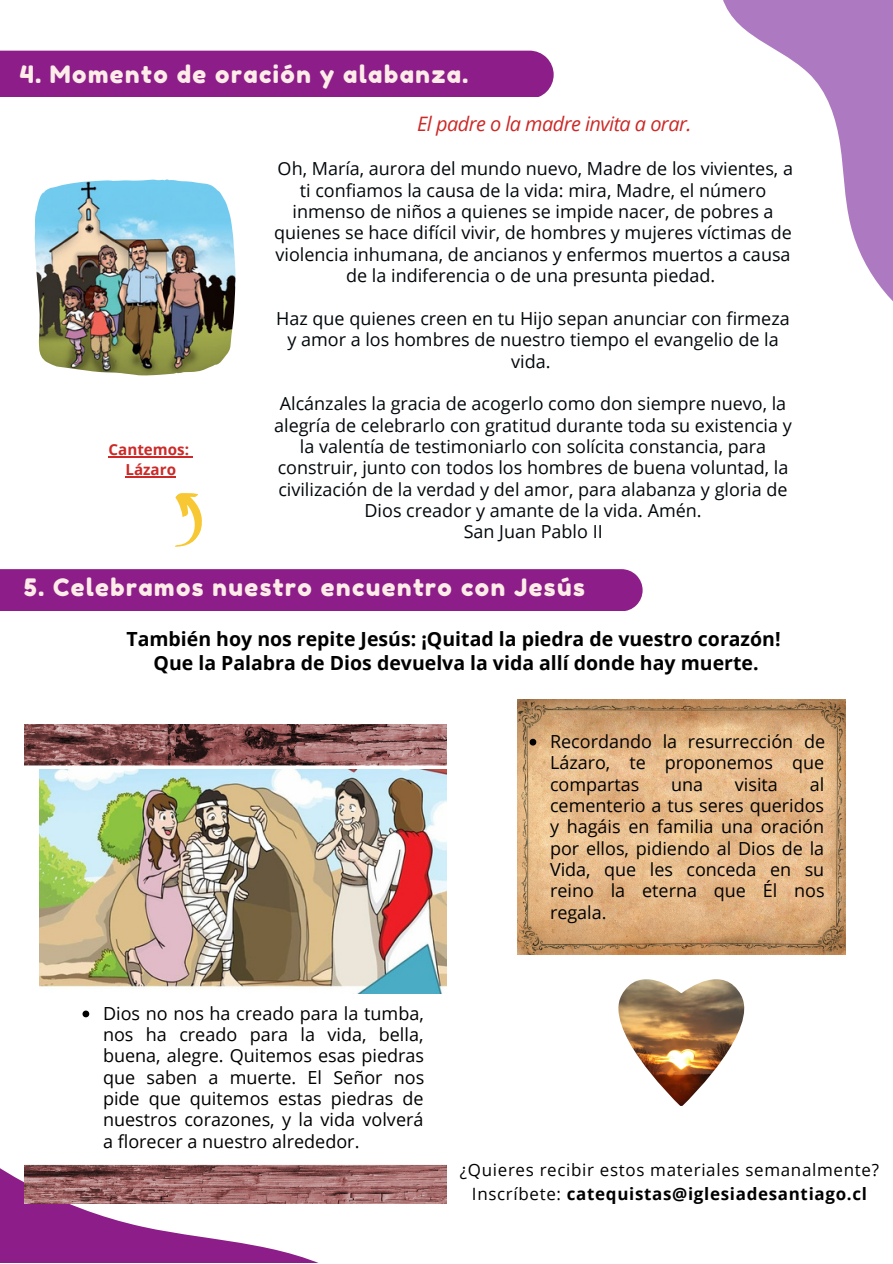
<style>
.page{position:relative;width:893px;height:1264px;background:#fff}
.page>*{position:absolute;margin:0;border:0;box-sizing:border-box;transform-origin:0 0}
.t1{font:24px "Fredoka One";letter-spacing:.06em;color:#fdece8}
.t2{font:italic 19.95px "Open Sans";letter-spacing:-.025em;color:#cb2a28}
.t3{font:700 19.5px/24.8px "Open Sans";color:#000;text-align:center}
.t4{font:18px/21.3px "Open Sans";color:#01070a;text-align:center}
.t5{font:18px/21.3px "Open Sans";color:#000;text-align:justify}
.t6{font:18px/21.3px "Open Sans";color:#010101;text-align:justify}
.t7{font:16.95px/23.5px "Open Sans";letter-spacing:.04em;color:#000;text-align:center}
.t8{font:700 15.15px/20.2px "Open Sans";color:#cb2a28;text-align:center}
.s1{font-weight:700}
</style>
<div class="page">
<svg style="left:723px;top:0;width:169px;height:300px"></svg>
<svg style="left:0;top:868px;width:447px;height:394px"></svg>
<div style="left:0;top:51px;width:553px;height:46px;background:#8d1e89"></div>
<div style="left:0;top:569px;width:642px;height:42px;background:#8d1e89"></div>
<img style="left:518px;top:699px;width:327px;height:255px">
<img style="left:24px;top:724px;width:422px;height:479px">
<img style="left:35px;top:179px;width:200px;height:196px">
<img style="left:618px;top:979px;width:126px;height:127px">
<svg style="left:529px;top:738px;width:7px;height:7px"></svg>
<svg style="left:82px;top:1010px;width:7px;height:7px"></svg>
<svg style="left:174px;top:493px;width:28px;height:54px"></svg>
<hr style="left:108px;top:456px;width:81px;height:1px;background:#cb2a28">
<hr style="left:125px;top:476px;width:51px;height:2px;background:#cb2a28">
<h1 class="t1" style="left:20px;top:59px;width:450px">4. Momento de oración y alabanza.</h1>
<p class="t8" style="left:108px;top:439px;width:82px">Cantemos:<br>Lázaro</p>
<p class="t2" style="left:417px;top:110px;width:275px">El padre o la madre invita a orar.</p>
<p class="t4" style="left:274px;top:158px;width:520px">Oh, María, aurora del mundo nuevo, Madre de los vivientes, a ti confiamos la causa de la vida: mira, Madre, el número inmenso de niños a quienes se impide nacer, de pobres a quienes se hace difícil vivir, de hombres y mujeres víctimas de violencia inhumana, de ancianos y enfermos muertos a causa de la indiferencia o de una presunta piedad.</p>
<p class="t4" style="left:276px;top:307px;width:515px">Haz que quienes creen en tu Hijo sepan anunciar con firmeza y amor a los hombres de nuestro tiempo el evangelio de la vida.</p>
<p class="t4" style="left:274px;top:392px;width:519px">Alcánzales la gracia de acogerlo como don siempre nuevo, la alegría de celebrarlo con gratitud durante toda su existencia y la valentía de testimoniarlo con solícita constancia, para construir, junto con todos los hombres de buena voluntad, la civilización de la verdad y del amor, para alabanza y gloria de Dios creador y amante de la vida. Amén.<br>San Juan Pablo II</p>
<h1 class="t1" style="left:24px;top:572px;width:562px">5. Celebramos nuestro encuentro con Jesús</h1>
<p class="t3" style="left:126px;top:625px;width:655px">También hoy nos repite Jesús: ¡Quitad la piedra de vuestro corazón!<br>Que la Palabra de Dios devuelva la vida allí donde hay muerte.</p>
<p class="t5" style="left:103px;top:1001px;width:323px">Dios no nos ha creado para la tumba, nos ha creado para la vida, bella, buena, alegre. Quitemos esas piedras que saben a muerte. El Señor nos pide que quitemos estas piedras de nuestros corazones, y la vida volverá a florecer a nuestro alrededor.</p>
<p class="t6" style="left:550px;top:730px;width:276px">Recordando la resurrección de Lázaro, te proponemos que compartas</p>
<p class="t6" style="left:550px;top:773px;width:276px;text-indent:260px">al cementerio a tus seres queridos y hagáis en familia una oración por ellos, pidiendo al Dios de la Vida, que les conceda en su reino la eterna que Él nos regala.</p>
<p class="t6" style="left:671px;top:773px;width:34px">una</p>
<p class="t6" style="left:735px;top:773px;width:44px">visita</p>
<p class="t7" style="left:460px;top:1157px;width:420px">¿Quieres recibir estos materiales semanalmente?<br>Inscríbete: <span class="s1">catequistas@iglesiadesantiago.cl</span></p>
</div>
